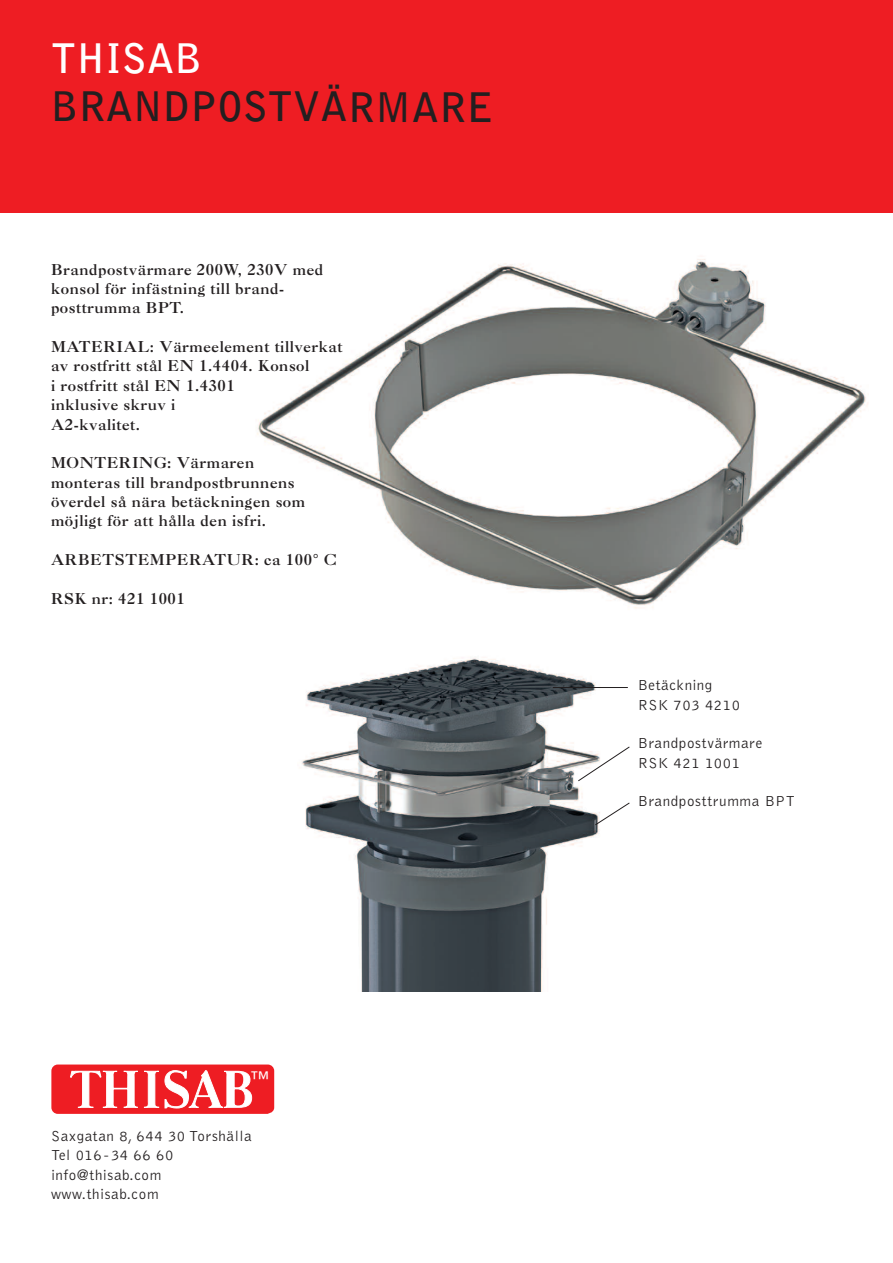
<style>
.page{position:relative;width:893px;height:1263px;background:#fff}
.page>*{position:absolute;margin:0;border:0;box-sizing:border-box;transform-origin:0 0}
.t1{font:700 40.5px "Bell Gothic";letter-spacing:.01em;color:#231f20}
.t2{font:700 40.5px "Bell Gothic";letter-spacing:.01em;color:#fff}
.t3{font:19.2px "Helvetica Neue";color:#fff}
.t4{font:15px/19.4px "Caslon Three";letter-spacing:.04em;color:#231f20}
.t5{font:300 15px/19.4px "Bell Gothic";letter-spacing:.04em;color:#231f20}
</style>
<div class="page">
<img style="left:257px;top:259px;width:611px;height:350px">
<div style="left:0;top:0;width:893px;height:213px;background:#ee1d23"></div>
<img style="left:301px;top:657px;width:299px;height:334px">
<hr style="left:553px;top:687px;width:75px;height:1px;background:#231f20">
<svg style="left:577px;top:746px;width:53px;height:36px"></svg>
<svg style="left:594px;top:802px;width:36px;height:24px"></svg>
<div style="left:51px;top:1064px;width:223px;height:50px;background:#ee1d23;border-radius:6px"></div>
<svg style="left:70px;top:1070px;width:182px;height:39px"></svg>
<h1 class="t2" style="left:51px;top:43px;width:152px">THISAB</h1>
<h1 class="t1" style="left:51px;top:92px;width:444px">BRANDPOSTVÄRMARE</h1>
<p class="t4" style="left:51px;top:261px;width:274px">Brandpostvärmare 200W, 230V med konsol för infästning till brand&shy;posttrumma BPT.</p>
<p class="t4" style="left:51px;top:338px;width:293px">MATERIAL: Värmeelement tillverkat av rostfritt stål EN 1.4404. Konsol<br>i rostfritt stål EN 1.4301<br>inklusive skruv i<br>A2-kvalitet.</p>
<p class="t4" style="left:51px;top:454px;width:256px">MONTERING: Värmaren monteras till brandpostbrunnens överdel så nära betäckningen som möjligt för att hålla den isfri.</p>
<p class="t4" style="left:51px;top:551px;width:287px">ARBETSTEMPERATUR: ca 100° C</p>
<p class="t4" style="left:51px;top:590px;width:135px">RSK nr: 421 1001</p>
<p class="t3" style="left:250px;top:1071px;width:20px">™</p>
<p class="t5" style="left:51px;top:1127px;width:202px">Saxgatan 8, 644 30 Torshälla<br>Tel 016-34 66 60 info@thisab.com www.thisab.com</p>
<p class="t5" style="left:638px;top:676px;width:104px">Betäckning<br>RSK 703 4210</p>
<p class="t5" style="left:638px;top:734px;width:126px">Brandpostvärmare<br>RSK 421 1001</p>
<p class="t5" style="left:638px;top:792px;width:159px">Brandposttrumma BPT</p>
</div>
